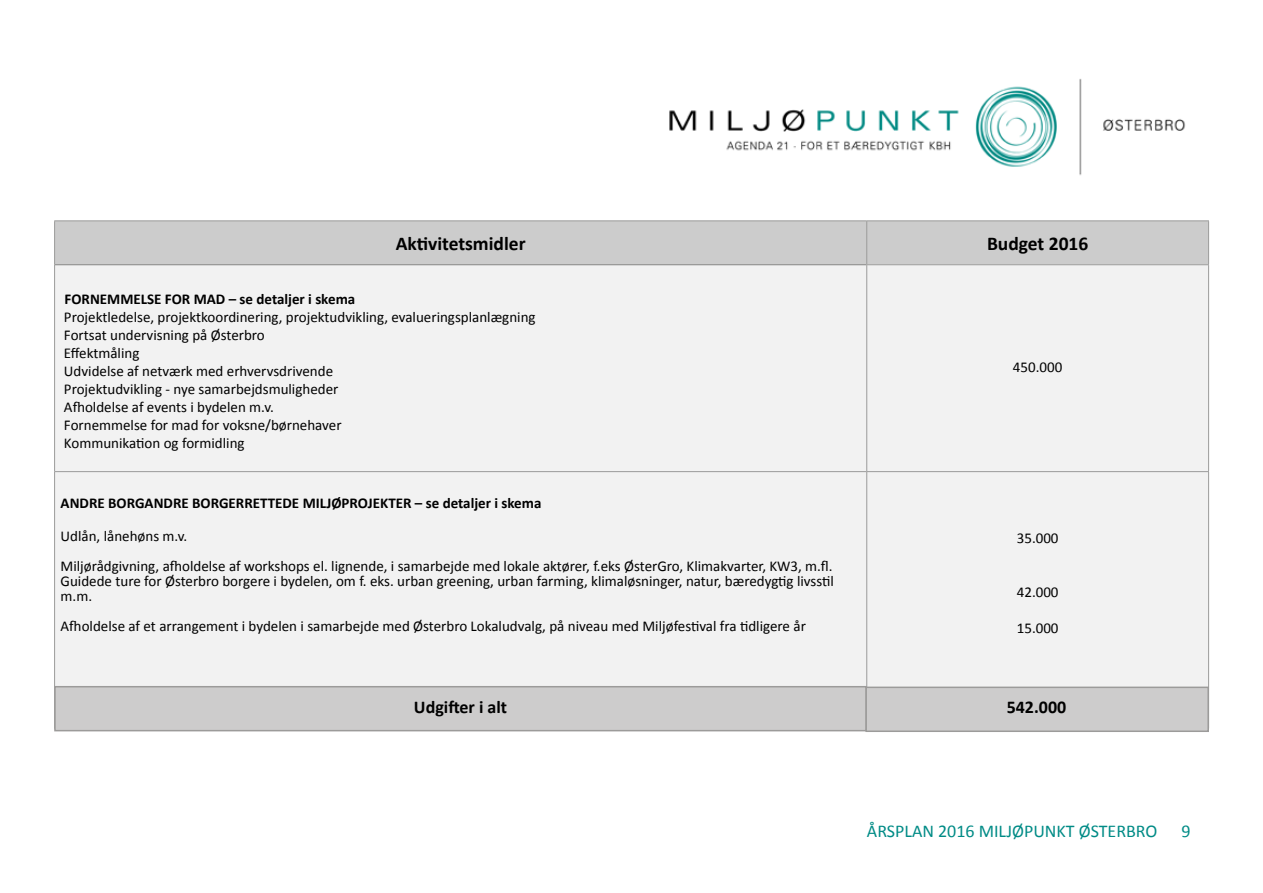
<style>
.page{position:relative;width:1263px;height:893px;background:#fff}
.page>*{position:absolute;margin:0;border:0;box-sizing:border-box;transform-origin:0 0}
.t1{font:700 19.5px "Calibri";color:#000}
.t2{font:18px "Calibri";color:#008b86}
.t3{font:700 18px "Calibri";color:#000}
.t4{font:15px/18px "Calibri";color:#000}
.t5{font:700 15px "Calibri";color:#000}
</style>
<div class="page">
<img style="left:669px;top:79px;width:517px;height:96px">
<div style="left:55px;top:221px;width:1153px;height:43px;background:#ccc"></div>
<div style="left:55px;top:265px;width:1153px;height:422px;background:#f2f2f2"></div>
<hr style="left:867px;top:471px;width:342px;height:1px;background:#9b9b9a">
<hr style="left:866px;top:472px;width:1px;height:256px;background:#9b9b9a">
<hr style="left:866px;top:265px;width:1px;height:206px;background:#9b9b9a">
<hr style="left:54px;top:471px;width:813px;height:1px;background:#9b9b9a">
<hr style="left:55px;top:264px;width:811px;height:1px;background:#838382">
<hr style="left:866px;top:221px;width:1px;height:43px;background:#9b9b9a">
<hr style="left:866px;top:264px;width:343px;height:1px;background:#9b9b9a">
<hr style="left:54px;top:220px;width:813px;height:1px;background:#9b9b9a">
<hr style="left:54px;top:221px;width:1px;height:44px;background:#9b9b9a">
<hr style="left:867px;top:220px;width:342px;height:1px;background:#9b9b9a">
<hr style="left:1208px;top:221px;width:1px;height:43px;background:#9b9b9a">
<hr style="left:54px;top:265px;width:1px;height:206px;background:#9b9b9a">
<hr style="left:1208px;top:265px;width:1px;height:206px;background:#9b9b9a">
<hr style="left:54px;top:472px;width:1px;height:256px;background:#9b9b9a">
<hr style="left:1208px;top:472px;width:1px;height:256px;background:#9b9b9a">
<div style="left:54px;top:686px;width:813px;height:45px;background:#cdcccc;border:2px solid #9c9b9a"></div>
<div style="left:865px;top:687px;width:344px;height:45px;background:#cdcccc;border:2px solid #9c9b9a"></div>
<h1 class="t1" style="left:396px;top:231px;width:131px">Aktivitetsmidler</h1>
<h1 class="t1" style="left:987px;top:231px;width:103px">Budget 2016</h1>
<p class="t5" style="left:65px;top:289px;width:292px">FORNEMMELSE FOR MAD – se detaljer i skema</p>
<p class="t4" style="left:64px;top:308px;width:473px">Projektledelse, projektkoordinering, projektudvikling, evalueringsplanlægning Fortsat undervisning på Østerbro<br>Effektmåling<br>Udvidelse af netværk med erhvervsdrivende<br>Projektudvikling - nye samarbejdsmuligheder<br>Afholdelse af events i bydelen m.v.<br>Fornemmelse for mad for voksne/børnehaver<br>Kommunikation og formidling</p>
<p class="t5" style="left:61px;top:493px;width:482px">ANDRE BORGANDRE BORGERRETTEDE MILJØPROJEKTER – se detaljer i skema</p>
<p class="t4" style="left:61px;top:521px;width:773px;line-height:30px">Udlån, lånehøns m.v.<br>Miljørådgivning, afholdelse af workshops el. lignende, i samarbejde med lokale aktører, f.eks ØsterGro, Klimakvarter, KW3, m.fl.</p>
<p class="t4" style="left:61px;top:574px;width:775px;line-height:15px">Guidede ture for Østerbro borgere i bydelen, om f. eks. urban greening, urban farming, klimaløsninger, natur, bæredygtig livsstil m.m.</p>
<p class="t4" style="left:61px;top:617px;width:747px">Afholdelse af et arrangement i bydelen i samarbejde med Østerbro Lokaludvalg, på niveau med Miljøfestival fra tidligere år</p>
<p class="t4" style="left:1013px;top:358px;width:51px">450.000</p>
<p class="t4" style="left:1017px;top:529px;width:43px">35.000</p>
<p class="t4" style="left:1017px;top:583px;width:43px">42.000</p>
<p class="t4" style="left:1017px;top:619px;width:43px">15.000</p>
<p class="t3" style="left:414px;top:696px;width:95px">Udgifter i alt</p>
<p class="t3" style="left:1007px;top:696px;width:61px">542.000</p>
<p class="t2" style="left:867px;top:820px;width:292px">ÅRSPLAN 2016 MILJØPUNKT ØSTERBRO</p>
<p class="t2" style="left:1181px;top:820px;width:11px">9</p>
</div>
